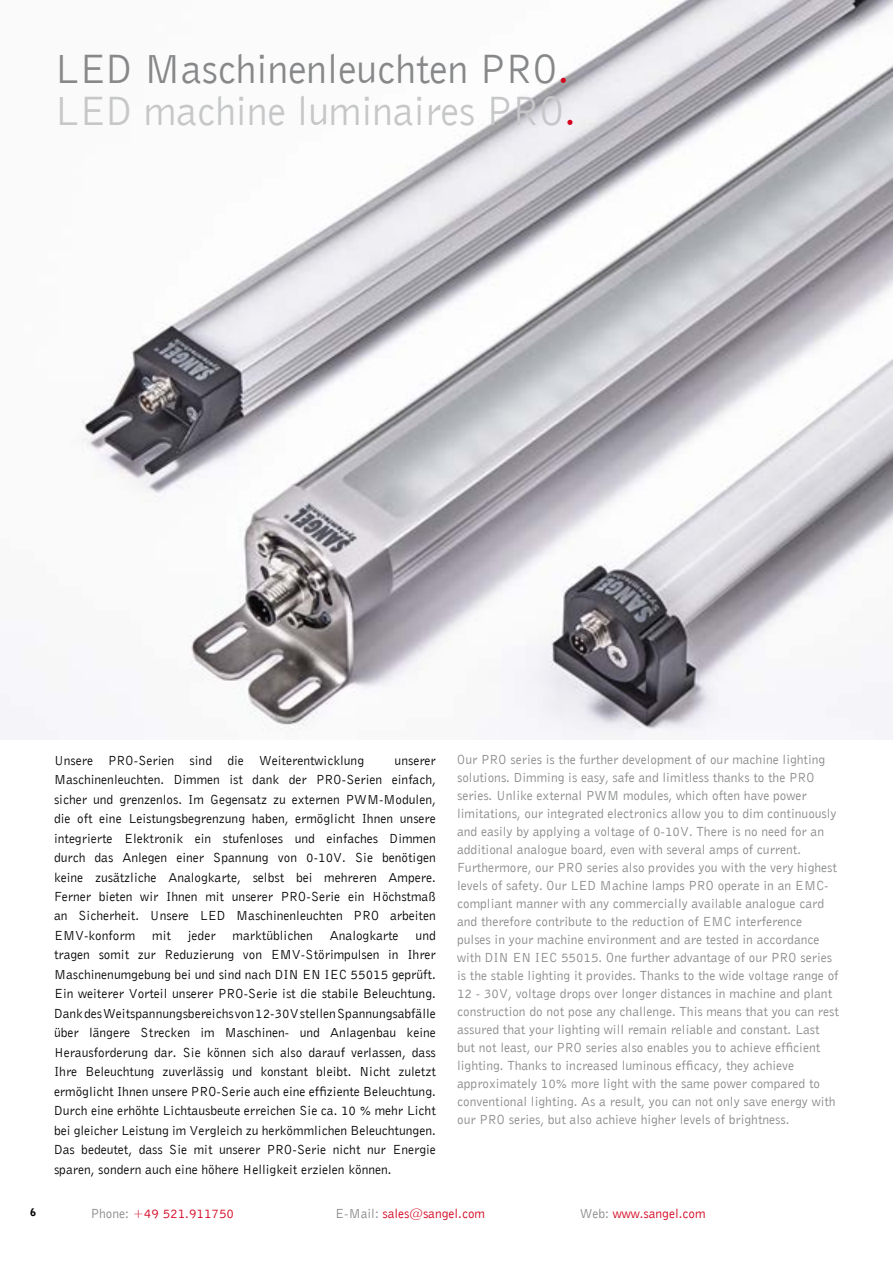
<style>
.page{position:relative;width:893px;height:1263px;background:#fff}
.page>*{position:absolute;margin:0;border:0;box-sizing:border-box;transform-origin:0 0}
.t1{font:42px/42px "Bell Gothic BT Roman";letter-spacing:-.01em;color:#87888a}
.t2{font:13.5px/19.5px "Bell Gothic BT Roman";color:#000;text-align:justify}
.t3{font:13.5px/18px "Bell Gothic BT Roman";color:#87888a}
.t4{font:13.5px "Bell Gothic BT Roman";color:#d4021d}
.t5{font:10.5px "Bell Gothic BT Black";color:#000}
.s1{color:#d4021d}
.s2{color:#c6c7c8}
.s3{color:#87888a}
</style>
<div class="page">
<img style="left:0;top:0;width:893px;height:740px">
<h1 class="t1" style="left:54px;top:47px;width:524px">LED Maschinenleuchten PRO<span class="s1">.<br></span><span class="s2">LED machine luminaires PRO</span><span class="s1">.</span></h1>
<p class="t2" style="left:54px;top:750px;width:312px">Unsere PRO-Serien sind die Weiterentwicklung</p>
<p class="t2" style="left:54px;top:750px;width:383px;text-indent:341px">unserer Maschinenleuchten. Dimmen ist dank der PRO-Serien einfach, sicher und grenzenlos. Im Gegensatz zu externen PWM-Modulen, die oft eine Leistungsbegrenzung haben, ermöglicht Ihnen unsere integrierte Elektronik ein stufenloses und einfaches Dimmen durch das Anlegen einer Spannung von 0-10V. Sie benötigen keine zusätzliche Analogkarte, selbst bei mehreren Ampere.<br>Ferner bieten wir Ihnen mit unserer PRO-Serie ein Höchstmaß an Sicherheit. Unsere LED Maschinenleuchten PRO arbeiten EMV-konform</p>
<p class="t2" style="left:54px;top:925px;width:383px;text-indent:362px">und tragen somit zur Reduzierung von EMV-Störimpulsen in Ihrer Maschinenumgebung bei und sind nach DIN EN IEC 55015 geprüft.<br>Ein weiterer Vorteil unserer PRO-Serie ist die stabile Beleuchtung.<br>Dank des Weitspannungsbereichs von 12-30V stellen Spannungsabfälle über längere Strecken im Maschinen- und Anlagenbau keine Herausforderung dar. Sie können sich also darauf verlassen, dass Ihre Beleuchtung zuverlässig und konstant bleibt. Nicht zuletzt ermöglicht Ihnen unsere PRO-Serie auch eine effiziente Beleuchtung.<br>Durch eine erhöhte Lichtausbeute erreichen Sie ca. 10 % mehr Licht bei gleicher Leistung im Vergleich zu herkömmlichen Beleuchtungen.<br>Das bedeutet, dass Sie mit unserer PRO-Serie nicht nur Energie sparen, sondern auch eine höhere Helligkeit erzielen können.</p>
<p class="t2" style="left:152px;top:925px;width:20px">mit</p>
<p class="t2" style="left:188px;top:925px;width:29px">jeder</p>
<p class="t2" style="left:233px;top:925px;width:82px">marktüblichen</p>
<p class="t2" style="left:330px;top:925px;width:70px">Analogkarte</p>
<p class="t3" style="left:457px;top:750px;width:383px">Our PRO series is the further development of our machine lighting solutions. Dimming is easy, safe and limitless thanks to the PRO series. Unlike external PWM modules, which often have power limitations, our integrated electronics allow you to dim continuously and easily by applying a voltage of 0-10V. There is no need for an additional analogue board, even with several amps of current.<br>Furthermore, our PRO series also provides you with the very highest levels of safety. Our LED Machine lamps PRO operate in an EMC&shy;compliant manner with any commercially available analogue card and therefore contribute to the reduction of EMC interference pulses in your machine environment and are tested in accordance with DIN EN IEC 55015. One further advantage of our PRO series is the stable lighting it provides. Thanks to the wide voltage range of 12 - 30V, voltage drops over longer distances in machine and plant construction do not pose any challenge. This means that you can rest assured that your lighting will remain reliable and constant. Last but not least, our PRO series also enables you to achieve efficient lighting. Thanks to increased luminous efficacy, they achieve approximately 10% more light with the same power compared to conventional lighting. As a result, you can not only save energy with our PRO series, but also achieve higher levels of brightness.</p>
<p class="t5" style="left:30px;top:1206px;width:7px">6</p>
<p class="t4" style="left:91px;top:1205px;width:145px"><span class="s3">Phone:</span> +49 521.911750</p>
<p class="t4" style="left:335px;top:1205px;width:151px"><span class="s3">E-Mail:</span> sales@sangel.com</p>
<p class="t4" style="left:580px;top:1205px;width:127px"><span class="s3">Web:</span> www.sangel.com</p>
</div>
